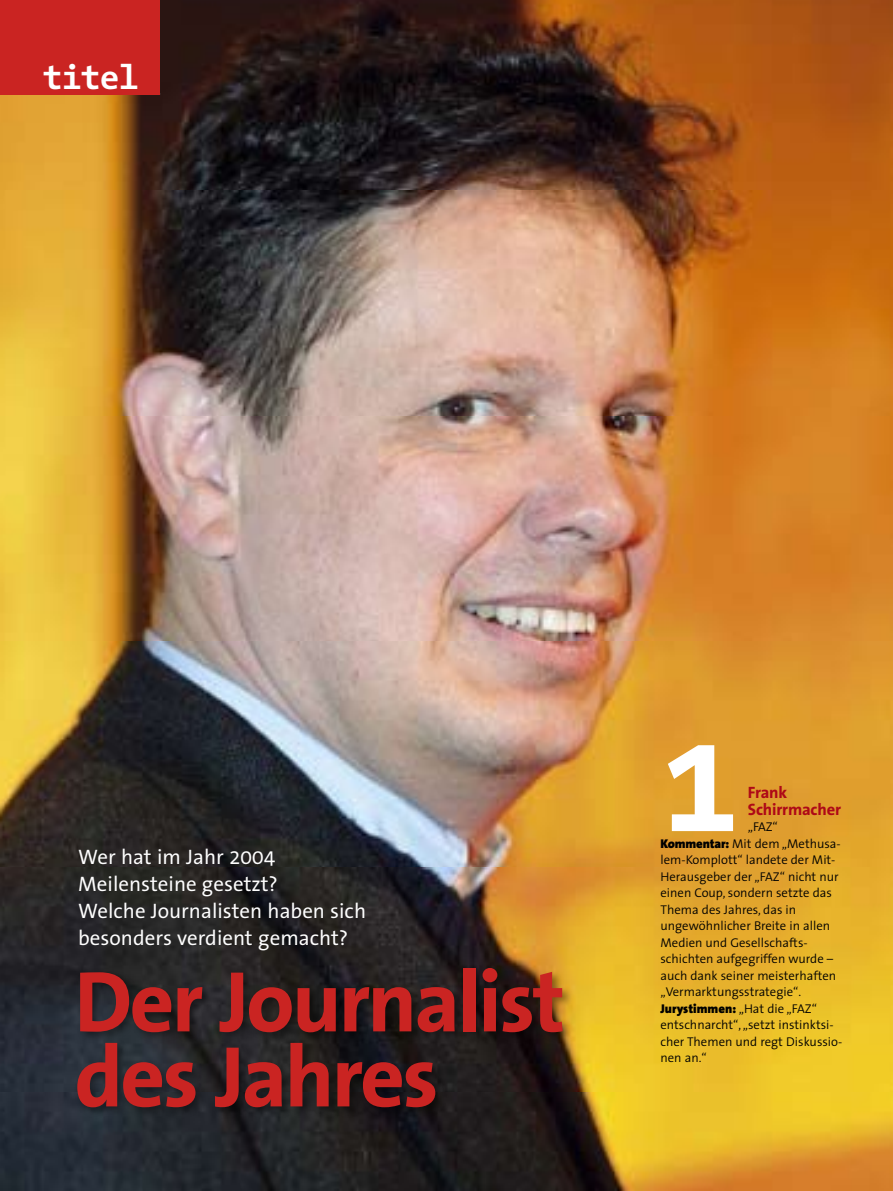
<style>
.page{position:relative;width:893px;height:1191px;background:#fff}
.page>*{position:absolute;margin:0;border:0;box-sizing:border-box;transform-origin:0 0}
.t1{font:700 143.1px "The Sans Correspondence";color:#fff}
.t2{font:700 87px/75px "The Sans Correspondence";letter-spacing:-.03em;color:#ca2422}
.t3{font:700 34.5px "The Sans Mono";letter-spacing:-.05em;color:#fff}
.t4{font:21px/27px "The Sans Correspondence";color:#fff}
.t5{font:700 16.5px/16.5px "The Sans Correspondence";letter-spacing:-.01em;color:#ae0917}
.t6{font:300 12.75px/16.5px "The Sans";color:#000}
.s1{font-weight:900}
</style>
<div class="page">
<img style="left:0;top:0;width:893px;height:1191px">
<hr style="left:0;top:94px;width:160px;height:1px;background:#b1b2b4">
<div style="left:73px;top:963px;width:502px;height:156px;background:#000;opacity:.4"></div>
<div style="left:0;top:0;width:159px;height:94px;background:#ca2422"></div>
<h3 class="t3" style="left:43px;top:58px;width:98px">titel</h3>
<h3 class="t4" style="left:78px;top:844px;width:289px">Wer hat im Jahr 2004<br>Meilensteine gesetzt?<br>Welche Journalisten haben sich besonders verdient gemacht?</h3>
<h2 class="t2" style="left:74px;top:967px;width:492px">Der Journalist des Jahres</h2>
<h1 class="t1" style="left:660px;top:704px;width:80px">1</h1>
<p class="t5" style="left:748px;top:784px;width:95px">Frank<br>Schirrmacher</p>
<p class="t6" style="left:660px;top:818px;width:183px;text-indent:87px">„FAZ“<br><span class="s1">Kommentar:</span> Mit dem „Methusa&shy;lem-Komplott“ landete der Mit-<br>Herausgeber der „FAZ“ nicht nur einen Coup, sondern setzte das<br>Thema des Jahres, das in ungewöhnlicher Breite in allen<br>Medien und Gesellschafts&shy;schichten aufgegriffen wurde – auch dank seiner meisterhaften „Vermarktungsstrategie“.<br><span class="s1">Jurystimmen:</span> „Hat die „FAZ“ entschnarcht“, „setzt instinktsi&shy;cher Themen und regt Diskussio&shy;nen an.“</p>
</div>
